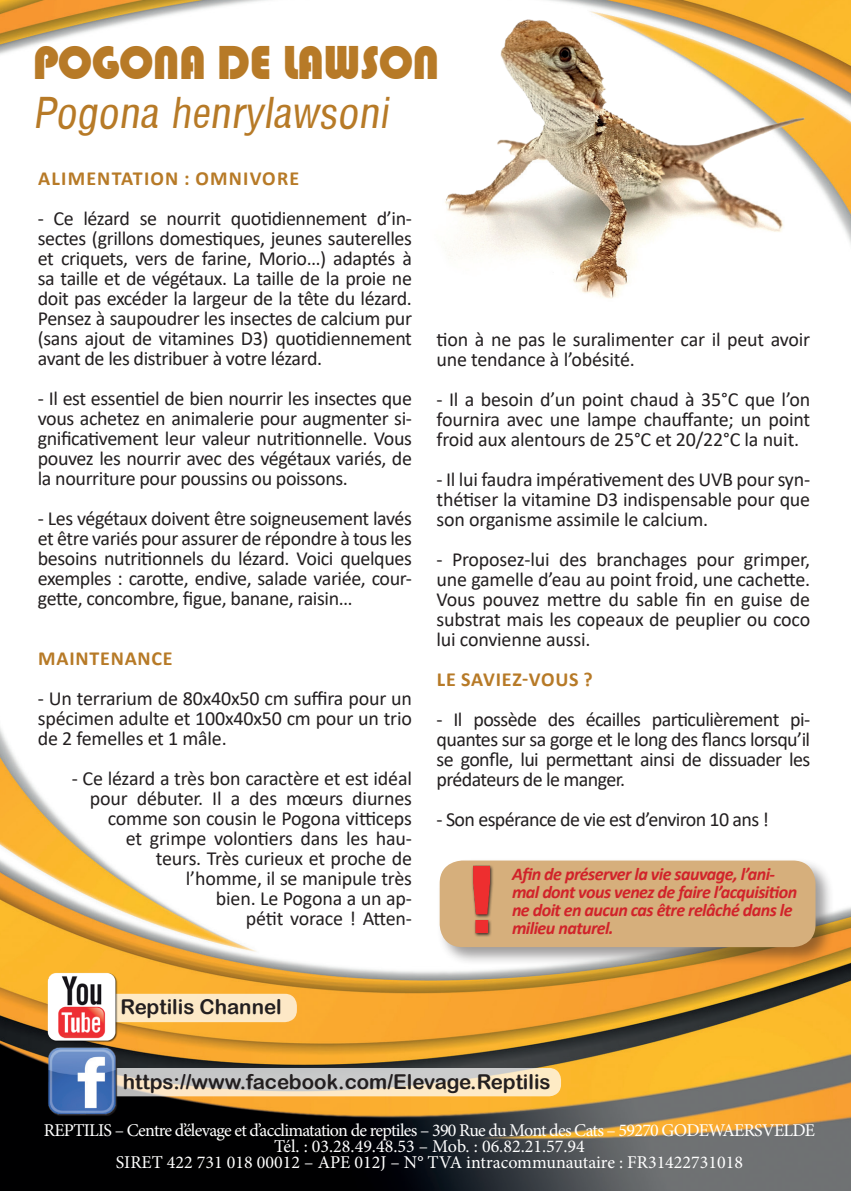
<style>
.page{position:relative;width:851px;height:1191px;background:#fff}
.page>*{position:absolute;margin:0;border:0;box-sizing:border-box;transform-origin:0 0}
.t1{font:48px "Blimpo";letter-spacing:-.03em;color:#b77a27;scale:.93 1}
.t2{font:41.6px "Arena Condensed";color:#b77a27}
.t3{font:20.4px "Arial Rounded MT Bold";color:#231f20}
.t4{font:20px/20px "Calibri";letter-spacing:-.01em;color:#231f20;text-align:justify}
.t5{font:20px "Calibri";letter-spacing:-.03em;color:#231f20}
.t6{font:700 20px "Calibri";letter-spacing:.04em;color:#b77a27}
.t7{font:700 20px "Calibri";letter-spacing:.06em;color:#b77a27}
.t8{font:18px/16px "Minion Pro";letter-spacing:-.035em;color:#fff;text-align:center}
.t9{font:italic 700 18px/18px "Calibri";letter-spacing:-.03em;color:#d1232a}
</style>
<div class="page">
<img style="left:0;top:0;width:850px;height:1191px">
<img style="left:396px;top:0;width:454px;height:309px">
<svg style="left:30px;top:40px;width:178px;height:44px"></svg>
<svg style="left:215px;top:41px;width:59px;height:43px"></svg>
<svg style="left:281px;top:40px;width:160px;height:45px"></svg>
<svg style="left:53px;top:1068px;width:508px;height:28px;background:#ddd5c7"></svg>
<img style="left:47px;top:1046px;width:71px;height:71px">
<div style="left:72px;top:993px;width:225px;height:29px;background:#fde9c6;border-radius:12px"></div>
<img style="left:48px;top:972px;width:70px;height:70px">
<div style="left:437px;top:857px;width:397px;height:109px;background:#231f20;opacity:.44"></div>
<div style="left:439px;top:860px;width:376px;height:87px;background:#d6af7c;border-radius:23px"></div>
<img style="left:472px;top:865px;width:21px;height:72px">
<h1 class="t1" style="left:32px;top:35px;width:439px">POGONA DE LAWSON</h1>
<h2 class="t2" style="left:32px;top:89px;width:364px">Pogona henrylawsoni</h2>
<p class="t7" style="left:38px;top:164px;width:262px">ALIMENTATION : OMNIVORE</p>
<p class="t4" style="left:38px;top:208px;width:375px">- Ce lézard se nourrit quotidiennement d’in&shy;sectes (grillons domestiques, jeunes sauterelles et criquets, vers de farine, Morio…) adaptés à sa taille et de végétaux. La taille de la proie ne doit pas excéder la largeur de la tête du lézard.<br>Pensez à saupoudrer les insectes de calcium pur (sans ajout de vitamines D3) quotidiennement avant de les distribuer à votre lézard.</p>
<p class="t4" style="left:38px;top:388px;width:375px">- Il est essentiel de bien nourrir les insectes que vous achetez en animalerie pour augmenter si&shy;gnificativement leur valeur nutritionnelle. Vous pouvez les nourrir avec des végétaux variés, de la nourriture pour poussins ou poissons.</p>
<p class="t4" style="left:38px;top:508px;width:375px">- Les végétaux doivent être soigneusement lavés et être variés pour assurer de répondre à tous les besoins nutritionnels du lézard. Voici quelques exemples : carotte, endive, salade variée, cour&shy;gette, concombre, figue, banane, raisin…</p>
<p class="t6" style="left:38px;top:644px;width:136px">MAINTENANCE</p>
<p class="t4" style="left:38px;top:688px;width:375px">- Un terrarium de 80x40x50 cm suffira pour un spécimen adulte et 100x40x50 cm pour un trio de 2 femelles et 1 mâle.</p>
<p class="t4" style="left:72px;top:768px;width:341px;text-align:right">- Ce lézard a très bon caractère et est idéal pour débuter. Il a des mœurs diurnes comme son cousin le Pogona vitticeps<br>et grimpe volontiers dans les hau-<br>teurs. Très curieux et proche de<br>l’homme, il se manipule très<br>bien. Le Pogona a un ap-<br>pétit vorace ! Atten-</p>
<p class="t4" style="left:436px;top:329px;width:375px">tion à ne pas le suralimenter car il peut avoir une tendance à l’obésité.</p>
<p class="t4" style="left:436px;top:389px;width:375px">- Il a besoin d’un point chaud à 35°C que l’on fournira avec une lampe chauffante; un point froid aux alentours de 25°C et 20/22°C la nuit.</p>
<p class="t4" style="left:436px;top:469px;width:375px">- Il lui faudra impérativement des UVB pour syn&shy;thétiser la vitamine D3 indispensable pour que son organisme assimile le calcium.</p>
<p class="t4" style="left:436px;top:549px;width:375px">- Proposez-lui des branchages pour grimper, une gamelle d’eau au point froid, une cachette.<br>Vous pouvez mettre du sable fin en guise de substrat mais les copeaux de peuplier ou coco lui convienne aussi.</p>
<p class="t6" style="left:437px;top:665px;width:157px">LE SAVIEZ-VOUS ?</p>
<p class="t4" style="left:436px;top:709px;width:375px">- Il possède des écailles particulièrement pi&shy;quantes sur sa gorge et le long des flancs lorsqu’il se gonfle, lui permettant ainsi de dissuader les prédateurs de le manger.</p>
<p class="t5" style="left:436px;top:806px;width:334px">- Son espérance de vie est d’environ 10 ans !</p>
<p class="t9" style="left:512px;top:864px;width:287px">Afin de préserver la vie sauvage, l’ani&shy;mal dont vous venez de faire l’acquisition ne doit en aucun cas être relâché dans le milieu naturel.</p>
<p class="t3" style="left:120px;top:995px;width:163px">Reptilis Channel</p>
<p class="t3" style="left:123px;top:1069px;width:429px">https://www.facebook.com/Elevage.Reptilis</p>
<p class="t8" style="left:44px;top:1122px;width:772px">REPTILIS – Centre d’élevage et d’acclimatation de reptiles – 390 Rue du Mont des Cats – 59270 GODEWAERSVELDE<br>Tél. : 03.28.49.48.53 – Mob. : 06.82.21.57.94<br>SIRET 422 731 018 00012 – APE 012J – N° TVA intracommunautaire : FR31422731018</p>
</div>
